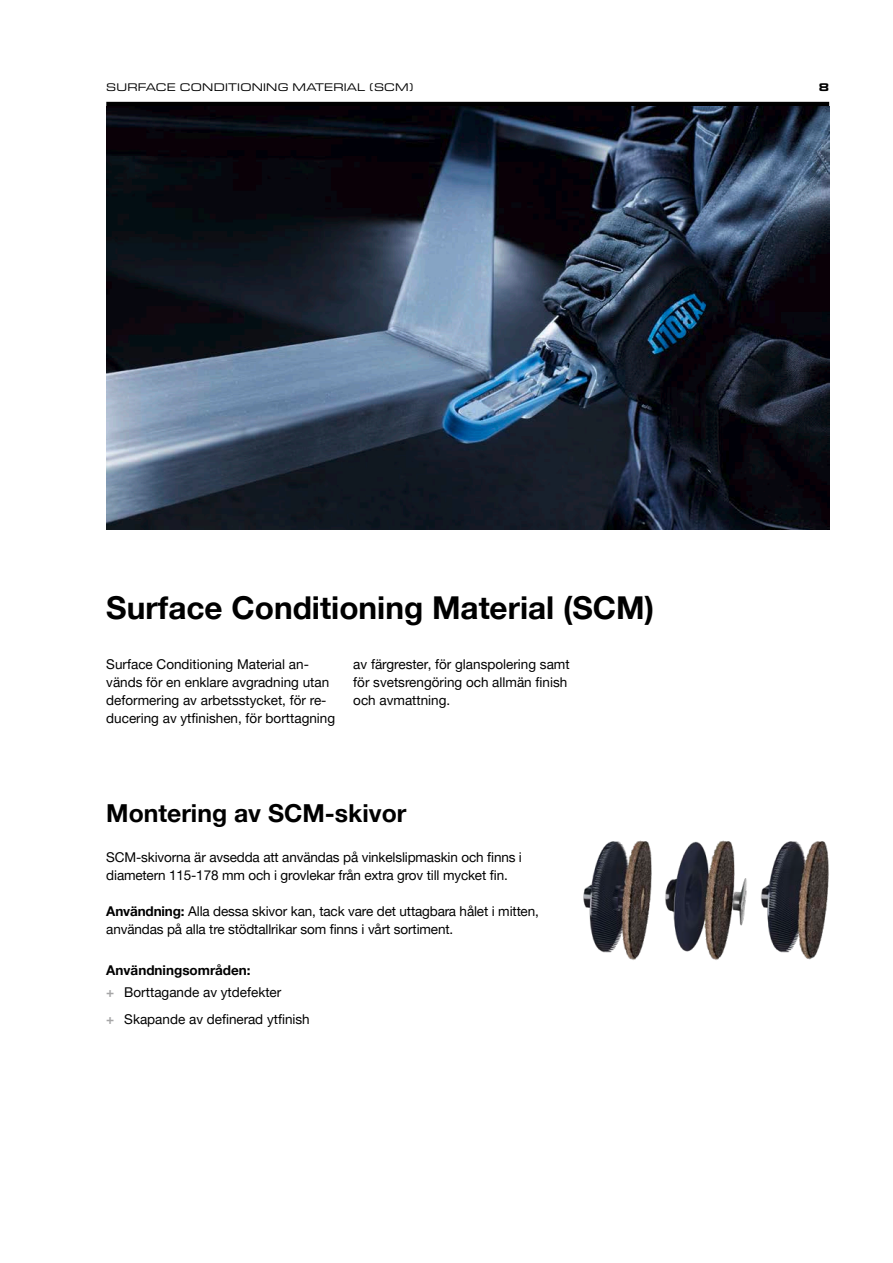
<style>
.page{position:relative;width:893px;height:1263px;background:#fff}
.page>*{position:absolute;margin:0;border:0;box-sizing:border-box;transform-origin:0 0}
.t1{font:700 31.5px "Helvetica Neue LTW1 G";color:#000}
.t2{font:700 24.75px "Helvetica Neue LTW1 G";color:#000}
.t3{font:13.5px/18px "Helvetica Neue LTW1 G";color:#000}
.t4{font:expanded 11.25px "Eurostile Next W1 G";letter-spacing:.02em;color:#000}
.t5{font:700 expanded 11.25px "Eurostile Next W1 G";color:#000}
.s1{font-weight:700}
.s2{font-weight:700;color:#a6a6a7}
</style>
<div class="page">
<hr style="left:106px;top:102px;width:723px;height:4px;background:#000">
<img style="left:106px;top:106px;width:723px;height:423px">
<img style="left:583px;top:840px;width:246px;height:120px">
<p class="t4" style="left:106px;top:80px;width:308px">SURFACE CONDITIONING MATERIAL (SCM)</p>
<p class="t5" style="left:819px;top:80px;width:12px">8</p>
<h1 class="t1" style="left:106px;top:589px;width:549px">Surface Conditioning Material (SCM)</h1>
<p class="t3" style="left:106px;top:655px;width:230px">Surface Conditioning Material an&shy;vänds för en enklare avgradning utan deformering av arbetsstycket, för re&shy;ducering av ytfinishen, för borttagning</p>
<p class="t3" style="left:353px;top:655px;width:218px">av färgrester, för glanspolering samt för svetsrengöring och allmän finish och avmattning.</p>
<h2 class="t2" style="left:106px;top:798px;width:302px">Montering av SCM-skivor</h2>
<p class="t3" style="left:106px;top:848px;width:417px">SCM-skivorna är avsedda att användas på vinkelslipmaskin och finns i diametern 115-178 mm och i grovlekar från extra grov till mycket fin.</p>
<p class="t3" style="left:106px;top:902px;width:434px"><span class="s1">Användning:</span> Alla dessa skivor kan, tack vare det uttagbara hålet i mitten, användas på alla tre stödtallrikar som finns i vårt sortiment.</p>
<p class="t3" style="left:106px;top:959px;width:176px;line-height:22.5px"><span class="s1">Användningsområden:<br></span><span class="s2">+</span> Borttagande av ytdefekter</p>
<p class="t3" style="left:106px;top:1010px;width:205px"><span class="s2">+</span> Skapande av definerad ytfinish</p>
</div>
